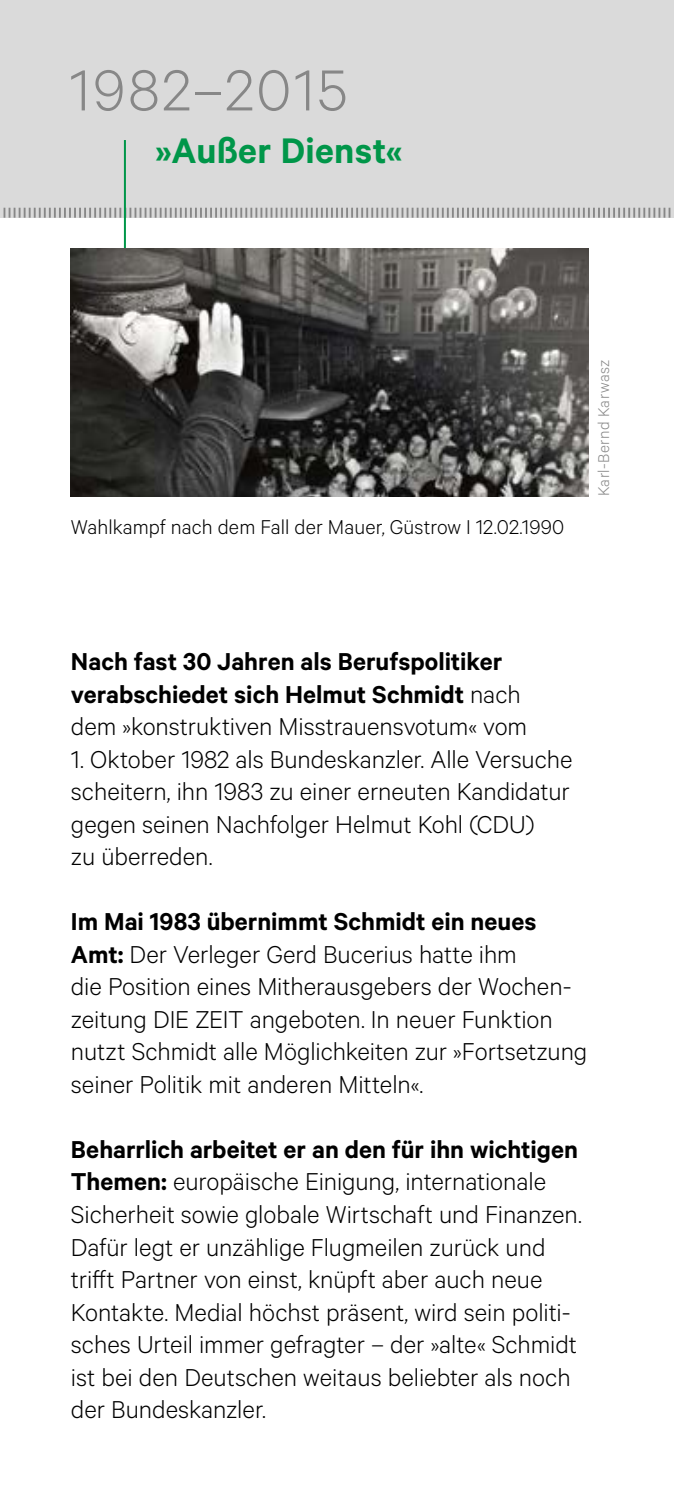
<style>
.page{position:relative;width:674px;height:1489px;background:#fff}
.page>*{position:absolute;margin:0;border:0;box-sizing:border-box;transform-origin:0 0}
.t1{font:300 65px "Calibre";letter-spacing:.04em;color:#878787}
.t2{font:600 40px "Calibre";letter-spacing:.01em;color:#009649}
.t3{font:300 27.5px/32.5px "Calibre";color:#000}
.t4{font:600 27.5px/32.5px "Calibre";color:#000}
.t5{font:300 22.5px "Calibre";letter-spacing:.005em;color:#000}
.t6{font:300 17.5px "Calibre";letter-spacing:.02em;color:#878787}
.s1{font-weight:300}
.s2{font-weight:600}
</style>
<div class="page">
<div style="left:0;top:0;width:673px;height:218px;background:#dadada"></div>
<svg style="left:4px;top:208px;width:666px;height:10px"></svg>
<hr style="left:124px;top:140px;width:2px;height:138px;background:#009649">
<img style="left:71px;top:248px;width:517px;height:248px">
<h2 class="t1" style="left:69px;top:52px;width:280px">1982–2015</h2>
<h2 class="t2" style="left:155px;top:127px;width:249px">»Außer Dienst«</h2>
<p class="t5" style="left:71px;top:514px;width:494px">Wahlkampf nach dem Fall der Mauer, Güstrow I 12.02.1990</p>
<p class="t6" style="left:593px;top:496px;width:138px;rotate:-90deg">Karl-Bernd Karwasz</p>
<p class="t4" style="left:71px;top:644px;width:457px">Nach fast 30 Jahren als Berufspolitiker verabschiedet sich Helmut Schmidt <span class="s1">nach dem »konstruktiven Misstrauensvotum« vom</span></p>
<p class="t3" style="left:71px;top:741px;width:503px">1. Oktober 1982 als Bundeskanzler. Alle Versuche scheitern, ihn 1983 zu einer erneuten Kandidatur gegen seinen Nachfolger Helmut Kohl (CDU)<br>zu überreden.</p>
<p class="t3" style="left:71px;top:904px;width:517px"><span class="s2">Im Mai 1983 übernimmt Schmidt ein neues Amt:</span> Der Verleger Gerd Bucerius hatte ihm<br>die Position eines Mitherausgebers der Wochen&shy;zeitung DIE ZEIT angeboten. In neuer Funktion nutzt Schmidt alle Möglichkeiten zur »Fortsetzung seiner Politik mit anderen Mitteln«.</p>
<p class="t3" style="left:71px;top:1131px;width:512px"><span class="s2">Beharrlich arbeitet er an den für ihn wichtigen Themen:</span> europäische Einigung, internationale Sicherheit sowie globale Wirtschaft und Finanzen.<br>Dafür legt er unzählige Flugmeilen zurück und trift Partner von einst, knüpft aber auch neue Kontakte. Medial höchst präsent, wird sein politi&shy;sches Urteil immer gefragter – der »alte« Schmidt ist bei den Deutschen weitaus beliebter als noch der Bundeskanzler.</p>
</div>
